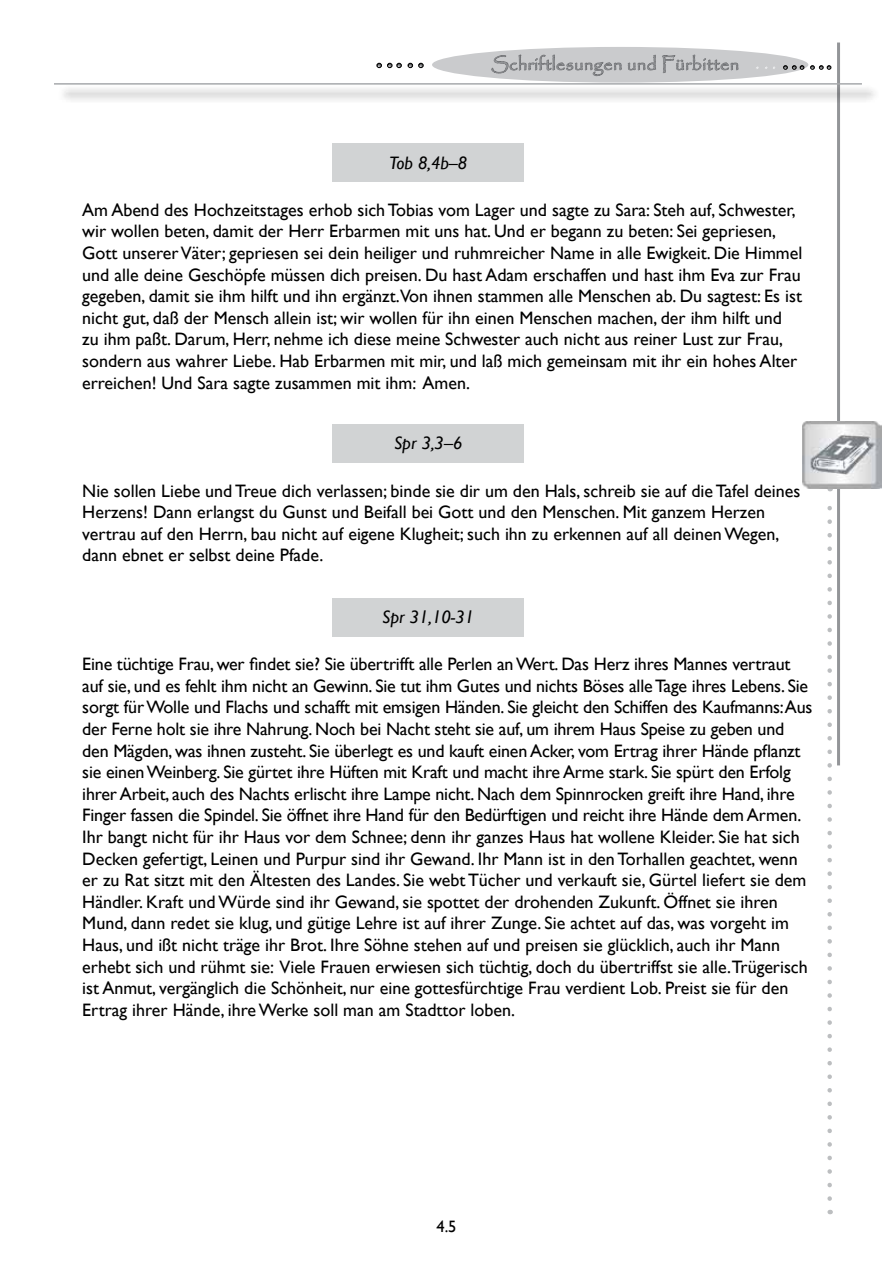
<style>
.page{position:relative;width:893px;height:1263px;background:#fff}
.page>*{position:absolute;margin:0;border:0;box-sizing:border-box;transform-origin:0 0}
.t1{font:18px/21.6px "Gill Sans";color:#000}
.t2{font:italic 18px "Gill Sans";color:#000}
.t3{font:18px "Papyrus";letter-spacing:.025em;color:#939598}
.t4{font:16.5px "Gill Sans";color:#000}
</style>
<div class="page">
<hr style="left:837px;top:43px;width:3px;height:722px;background:#939598">
<svg style="left:827px;top:488px;width:5px;height:710px"></svg>
<div style="left:432px;top:47px;width:376px;height:36px;background:#cacbcd;border-radius:50%"></div>
<svg style="left:387px;top:63px;width:14px;height:5px"></svg>
<svg style="left:377px;top:63px;width:4px;height:5px"></svg>
<svg style="left:419px;top:63px;width:4px;height:5px"></svg>
<svg style="left:408px;top:63px;width:5px;height:5px"></svg>
<svg style="left:783px;top:66px;width:21px;height:3px"></svg>
<svg style="left:810px;top:66px;width:21px;height:3px"></svg>
<svg style="left:491px;top:54px;width:165px;height:23px"></svg>
<svg style="left:662px;top:54px;width:77px;height:19px"></svg>
<div style="left:57px;top:85px;width:823px;height:18px;background:#000;opacity:.75"></div>
<hr style="left:54px;top:83px;width:808px;height:2px;background:#a7a9ac">
<img style="left:802px;top:421px;width:79px;height:67px">
<div style="left:332px;top:143px;width:192px;height:39px;background:#d1d3d4"></div>
<div style="left:332px;top:424px;width:192px;height:38px;background:#d1d3d4"></div>
<div style="left:332px;top:598px;width:192px;height:38px;background:#d1d3d4"></div>
<p class="t3" style="left:491px;top:53px;width:249px">Schriftlesungen und Fürbitten</p>
<p class="t2" style="left:389px;top:152px;width:80px">Tob 8,4b–8</p>
<p class="t1" style="left:82px;top:199px;width:721px">Am Abend des Hochzeitstages erhob sich Tobias vom Lager und sagte zu Sara: Steh auf, Schwester, wir wollen beten, damit der Herr Erbarmen mit uns hat. Und er begann zu beten: Sei gepriesen, Gott unserer Väter; gepriesen sei dein heiliger und ruhmreicher Name in alle Ewigkeit. Die Himmel und alle deine Geschöpfe müssen dich preisen. Du hast Adam erschaffen und hast ihm Eva zur Frau gegeben, damit sie ihm hilft und ihn ergänzt.Von ihnen stammen alle Menschen ab. Du sagtest: Es ist nicht gut, daß der Mensch allein ist; wir wollen für ihn einen Menschen machen, der ihm hilft und zu ihm paßt. Darum, Herr, nehme ich diese meine Schwester auch nicht aus reiner Lust zur Frau, sondern aus wahrer Liebe. Hab Erbarmen mit mir, und laß mich gemeinsam mit ihr ein hohes Alter erreichen! Und Sara sagte zusammen mit ihm: Amen.</p>
<p class="t2" style="left:394px;top:433px;width:70px">Spr 3,3–6</p>
<p class="t1" style="left:82px;top:480px;width:720px">Nie sollen Liebe und Treue dich verlassen; binde sie dir um den Hals, schreib sie auf die Tafel deines Herzens! Dann erlangst du Gunst und Beifall bei Gott und den Menschen. Mit ganzem Herzen vertrau auf den Herrn, bau nicht auf eigene Klugheit; such ihn zu erkennen auf all deinen Wegen, dann ebnet er selbst deine Pfade.</p>
<p class="t2" style="left:382px;top:607px;width:94px">Spr 31,10-31</p>
<p class="t1" style="left:82px;top:654px;width:732px">Eine tüchtige Frau, wer findet sie? Sie übertrifft alle Perlen an Wert. Das Herz ihres Mannes vertraut auf sie, und es fehlt ihm nicht an Gewinn. Sie tut ihm Gutes und nichts Böses alle Tage ihres Lebens. Sie sorgt für Wolle und Flachs und schafft mit emsigen Händen. Sie gleicht den Schiffen des Kaufmanns:Aus der Ferne holt sie ihre Nahrung. Noch bei Nacht steht sie auf, um ihrem Haus Speise zu geben und den Mägden, was ihnen zusteht. Sie überlegt es und kauft einen Acker, vom Ertrag ihrer Hände pflanzt sie einen Weinberg. Sie gürtet ihre Hüften mit Kraft und macht ihre Arme stark. Sie spürt den Erfolg ihrer Arbeit, auch des Nachts erlischt ihre Lampe nicht. Nach dem Spinnrocken greift ihre Hand, ihre Finger fassen die Spindel. Sie öffnet ihre Hand für den Bedürftigen und reicht ihre Hände dem Armen.<br>Ihr bangt nicht für ihr Haus vor dem Schnee; denn ihr ganzes Haus hat wollene Kleider. Sie hat sich Decken gefertigt, Leinen und Purpur sind ihr Gewand. Ihr Mann ist in den Torhallen geachtet, wenn er zu Rat sitzt mit den Ältesten des Landes. Sie webt Tücher und verkauft sie, Gürtel liefert sie dem Händler. Kraft und Würde sind ihr Gewand, sie spottet der drohenden Zukunft. Öffnet sie ihren Mund, dann redet sie klug, und gütige Lehre ist auf ihrer Zunge. Sie achtet auf das, was vorgeht im Haus, und ißt nicht träge ihr Brot. Ihre Söhne stehen auf und preisen sie glücklich, auch ihr Mann erhebt sich und rühmt sie: Viele Frauen erwiesen sich tüchtig, doch du übertriffst sie alle.Trügerisch ist Anmut, vergänglich die Schönheit, nur eine gottesfürchtige Frau verdient Lob. Preist sie für den Ertrag ihrer Hände, ihre Werke soll man am Stadttor loben.</p>
<p class="t4" style="left:436px;top:1217px;width:22px">4.5</p>
</div>
